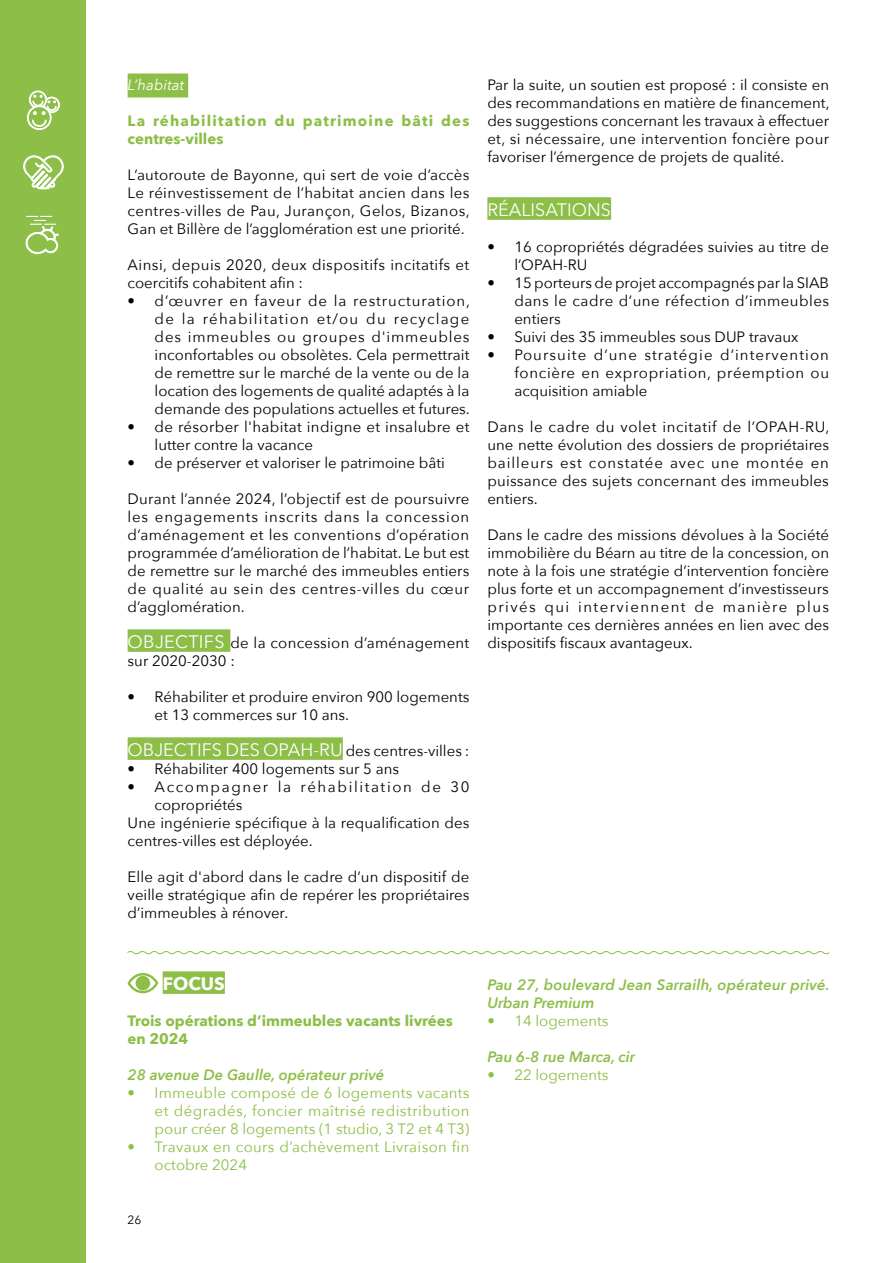
<style>
.page{position:relative;width:893px;height:1263px;background:#fff}
.page>*{position:absolute;margin:0;border:0;box-sizing:border-box;transform-origin:0 0}
.t1{font:18px "Avenir Next";color:#fff}
.t2{font:700 18px "Avenir Next";color:#fff}
.t3{font:15px/18px "Avenir Next";color:#000;text-align:justify}
.t4{font:15px/18px "Avenir Next";color:#8dbe48;text-align:justify}
.t5{font:italic 600 15px/18px "Avenir Next";color:#8dbe48}
.t6{font:15px/18px "Avenir Next";letter-spacing:.03em;color:#000}
.t7{font:15px/18px "Avenir Next";letter-spacing:.025em;color:#000}
.t8{font:15px/18px "Avenir Next";letter-spacing:.02em;color:#8dbe48}
.t9{font:700 15px/18px "Avenir Next";letter-spacing:.08em;color:#8dbe48}
.t10{font:15px/18px "Avenir Next";letter-spacing:.02em;color:#000}
.t11{font:700 15px/18px "Avenir Next";color:#8dbe48}
.t12{font:15px "Avenir Next";letter-spacing:.105em;color:#000}
.t13{font:italic 15px "Avenir Next";color:#fff}
.t14{font:12px "Avenir Next";color:#000}
.s1{font-size:18px;color:#fff}
.s2{font-size:15px;color:#000}
</style>
<div class="page">
<div style="left:0;top:0;width:85px;height:1263px;background:#8dbe48"></div>
<div style="left:128px;top:74px;width:60px;height:24px;background:#8dbe48"></div>
<div style="left:128px;top:629px;width:102px;height:23px;background:#8dbe48"></div>
<div style="left:128px;top:737px;width:215px;height:23px;background:#8dbe48"></div>
<div style="left:487px;top:197px;width:124px;height:23px;background:#8dbe48"></div>
<div style="left:163px;top:971px;width:62px;height:23px;background:#8dbe48"></div>
<svg style="left:128px;top:973px;width:30px;height:20px"></svg>
<div style="left:136px;top:976px;width:14px;height:14px;background:#8dbe48;border-radius:50%"></div>
<svg style="left:127px;top:951px;width:703px;height:4px"></svg>
<svg style="left:23px;top:155px;width:40px;height:34px"></svg>
<svg style="left:26px;top:216px;width:33px;height:38px"></svg>
<svg style="left:27px;top:91px;width:33px;height:39px"></svg>
<p class="t13" style="left:128px;top:72px;width:58px">L’habitat</p>
<p class="t9" style="left:128px;top:112px;width:343px">La réhabilitation du patrimoine bâti des centres-villes</p>
<p class="t3" style="left:128px;top:165px;width:343px">L’autoroute de Bayonne, qui sert de voie d’accès Le réinvestissement de l’habitat ancien dans les centres-villes de Pau, Jurançon, Gelos, Bizanos, Gan et Billère de l’agglomération est une priorité.</p>
<p class="t6" style="left:128px;top:255px;width:343px">Ainsi, depuis 2020, deux dispositifs incitatifs et coercitifs cohabitent afin :</p>
<p class="t3" style="left:155px;top:291px;width:317px;text-indent:-27px">• d’œuvrer en faveur de la restructuration, de la réhabilitation et/ou du recyclage des immeubles ou groupes d'immeubles inconfortables ou obsolètes. Cela permettrait de remettre sur le marché de la vente ou de la location des logements de qualité adaptés à la demande des populations actuelles et futures.</p>
<p class="t7" style="left:155px;top:417px;width:316px;text-indent:-27px">• de résorber l'habitat indigne et insalubre et lutter contre la vacance</p>
<p class="t3" style="left:128px;top:453px;width:319px">• de préserver et valoriser le patrimoine bâti</p>
<p class="t3" style="left:128px;top:489px;width:343px">Durant l’année 2024, l’objectif est de poursuivre les engagements inscrits dans la concession d’aménagement et les conventions d’opération programmée d’amélioration de l’habitat. Le but est de remettre sur le marché des immeubles entiers de qualité au sein des centres-villes du cœur d’agglomération.</p>
<p class="t10" style="left:128px;top:633px;width:343px"><span class="s1">OBJECTIFS</span> de la concession d’aménagement sur 2020-2030 :</p>
<p class="t3" style="left:155px;top:687px;width:316px;text-indent:-27px">• Réhabiliter et produire environ 900 logements et 13 commerces sur 10 ans.</p>
<p class="t1" style="left:128px;top:735px;width:343px">OBJECTIFS DES OPAH-RU <span class="s2">des centres-villes :</span></p>
<p class="t3" style="left:128px;top:759px;width:273px">• Réhabiliter 400 logements sur 5 ans</p>
<p class="t12" style="left:128px;top:774px;width:343px">• Accompagner la réhabilitation de 30</p>
<p class="t3" style="left:155px;top:795px;width:89px">copropriétés</p>
<p class="t3" style="left:128px;top:813px;width:343px">Une ingénierie spécifique à la requalification des</p>
<p class="t3" style="left:128px;top:831px;width:187px">centres-villes est déployée.</p>
<p class="t3" style="left:128px;top:867px;width:343px">Elle agit d'abord dans le cadre d’un dispositif de veille stratégique afin de repérer les propriétaires d’immeubles à rénover.</p>
<p class="t3" style="left:487px;top:75px;width:344px">Par la suite, un soutien est proposé : il consiste en des recommandations en matière de financement, des suggestions concernant les travaux à effectuer et, si nécessaire, une intervention foncière pour favoriser l’émergence de projets de qualité.</p>
<p class="t1" style="left:487px;top:195px;width:125px">RÉALISATIONS</p>
<p class="t3" style="left:514px;top:237px;width:316px;text-indent:-27px">• 16 copropriétés dégradées suivies au titre de l’OPAH-RU</p>
<p class="t3" style="left:514px;top:273px;width:316px;text-indent:-27px">• 15 porteurs de projet accompagnés par la SIAB dans le cadre d’une réfection d’immeubles entiers</p>
<p class="t3" style="left:487px;top:327px;width:312px">• Suivi des 35 immeubles sous DUP travaux</p>
<p class="t3" style="left:514px;top:345px;width:316px;text-indent:-27px">• Poursuite d’une stratégie d’intervention foncière en expropriation, préemption ou acquisition amiable</p>
<p class="t3" style="left:487px;top:417px;width:344px">Dans le cadre du volet incitatif de l’OPAH-RU, une nette évolution des dossiers de propriétaires bailleurs est constatée avec une montée en puissance des sujets concernant des immeubles entiers.</p>
<p class="t3" style="left:487px;top:525px;width:343px">Dans le cadre des missions dévolues à la Société immobilière du Béarn au titre de la concession, on note à la fois une stratégie d’intervention foncière plus forte et un accompagnement d’investisseurs privés qui interviennent de manière plus importante ces dernières années en lien avec des dispositifs fiscaux avantageux.</p>
<p class="t2" style="left:163px;top:968px;width:64px">FOCUS</p>
<p class="t11" style="left:128px;top:1012px;width:327px">Trois opérations d’immeubles vacants livrées en 2024</p>
<p class="t5" style="left:128px;top:1065px;width:258px">28 avenue De Gaulle, opérateur privé</p>
<p class="t4" style="left:155px;top:1083px;width:316px;text-indent:-27px">• Immeuble composé de 6 logements vacants et dégradés, foncier maîtrisé redistribution pour créer 8 logements (1 studio, 3 T2 et 4 T3)</p>
<p class="t8" style="left:155px;top:1137px;width:316px;text-indent:-27px">• Travaux en cours d’achèvement Livraison fin octobre 2024</p>
<p class="t14" style="left:128px;top:1210px;width:15px">26</p>
<p class="t5" style="left:487px;top:975px;width:344px">Pau 27, boulevard Jean Sarrailh, opérateur privé.<br>Urban Premium</p>
<p class="t4" style="left:487px;top:1011px;width:123px">• 14 logements</p>
<p class="t5" style="left:487px;top:1047px;width:149px">Pau 6-8 rue Marca, cir</p>
<p class="t4" style="left:487px;top:1065px;width:123px">• 22 logements</p>
</div>
